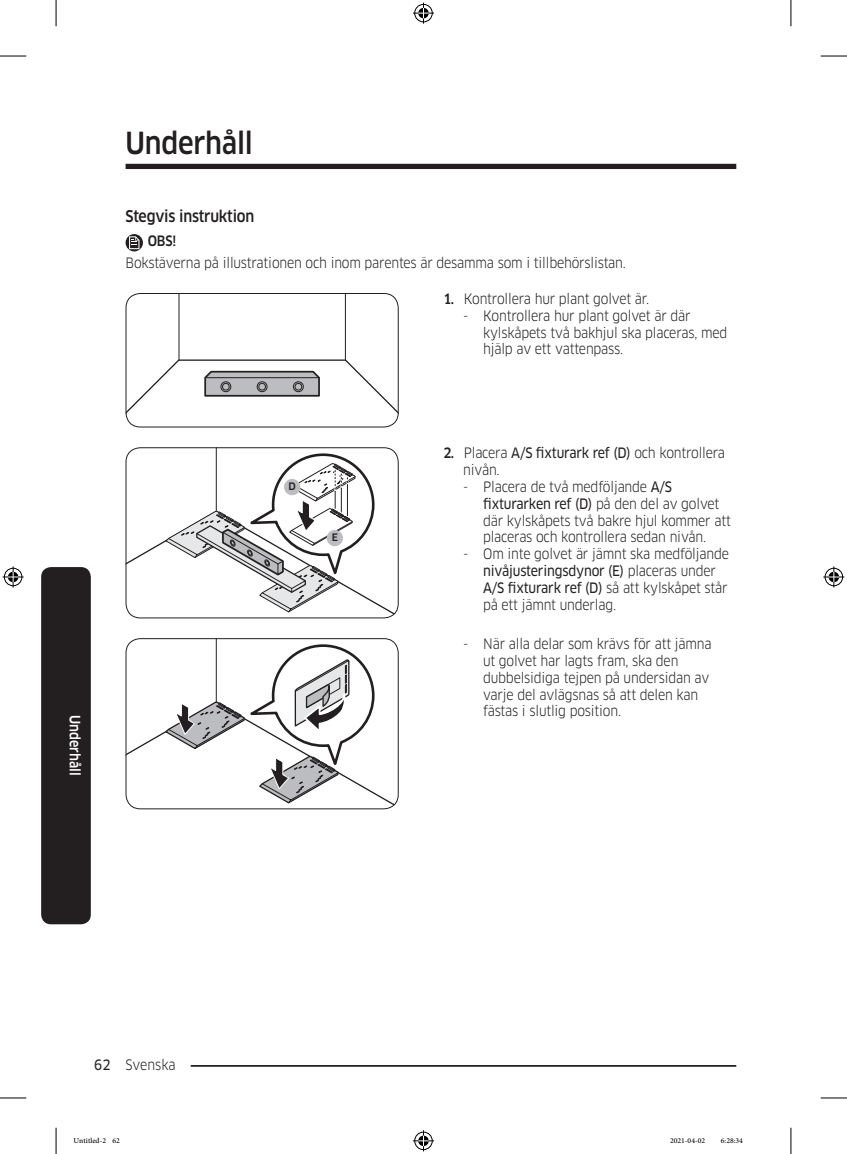
<style>
.page{position:relative;width:847px;height:1154px;background:#fff}
.page>*{position:absolute;margin:0;border:0;box-sizing:border-box;transform-origin:0 0}
.t1{font:500 29.75px "Samsung Clan Pro";letter-spacing:-.01em;color:#231f20;scale:.9 1}
.t2{font:500 15.75px "Samsung Clan Pro";letter-spacing:-.015em;color:#231f20;scale:.9 1}
.t3{font:14px/16.8px "Samsung Clan Pro";letter-spacing:-.015em;color:#231f20;scale:.9 1}
.Sidebar{font:500 14px "Samsung Clan Pro";color:#fff;scale:.9 1}
.DL_DT_Icon{font:500 14px "Samsung Clan Pro";color:#231f20;scale:.9 1}
.t4{font:10.5px "Adobe Arabic";color:#000}
.image{font:500 9.97px "Samsung Clan Pro";color:#231f20}
.s1{font-weight:500}
.s2{font-family:"Samsung Clan Pro News"}
</style>
<div class="page">
<div style="left:125px;top:164px;width:611px;height:5px;background:#231f20"></div>
<hr style="left:125px;top:1065px;width:611px;height:2px;background:#231f20">
<div style="left:111px;top:1055px;width:80px;height:17px;background:#fff"></div>
<div style="left:41px;top:567px;width:50px;height:357px;background:#231f20;border-radius:10px"></div>
<svg style="left:125px;top:234px;width:18px;height:17px"></svg>
<svg style="left:129px;top:236px;width:10px;height:13px"></svg>
<hr style="left:178px;top:293px;width:1px;height:67px;background:#231f20">
<hr style="left:345px;top:293px;width:1px;height:67px;background:#231f20">
<svg style="left:127px;top:359px;width:271px;height:68px"></svg>
<div style="left:125px;top:293px;width:273px;height:134px;border:1px solid #231f20;border-radius:14px"></div>
<hr style="left:216px;top:447px;width:1px;height:65px;background:#231f20">
<svg style="left:127px;top:452px;width:271px;height:166px"></svg>
<div style="left:284px;top:479px;width:16px;height:16px;background:#bcbdc0;border-radius:50%"></div>
<div style="left:326px;top:530px;width:17px;height:16px;background:#bcbdc0;border-radius:50%"></div>
<div style="left:125px;top:447px;width:273px;height:171px;border:1px solid #231f20;border-radius:14px"></div>
<hr style="left:216px;top:638px;width:1px;height:64px;background:#231f20">
<svg style="left:127px;top:643px;width:271px;height:166px"></svg>
<div style="left:125px;top:638px;width:273px;height:171px;border:1px solid #231f20;border-radius:14px"></div>
<svg style="left:0;top:56px;width:26px;height:1px"></svg>
<svg style="left:820px;top:56px;width:26px;height:1px"></svg>
<svg style="left:0;top:1097px;width:26px;height:1px"></svg>
<svg style="left:820px;top:1097px;width:26px;height:1px"></svg>
<svg style="left:56px;top:0;width:1px;height:26px"></svg>
<svg style="left:56px;top:1128px;width:1px;height:26px"></svg>
<svg style="left:790px;top:0;width:1px;height:26px"></svg>
<svg style="left:790px;top:1128px;width:1px;height:26px"></svg>
<svg style="left:413px;top:3px;width:21px;height:21px"></svg>
<svg style="left:413px;top:1130px;width:21px;height:21px"></svg>
<svg style="left:3px;top:566px;width:21px;height:21px"></svg>
<svg style="left:823px;top:566px;width:21px;height:21px"></svg>
<h1 class="t1" style="left:125px;top:125px;width:143px">Underhåll</h1>
<p class="Sidebar" style="left:83px;top:714px;width:69px;rotate:90deg">Underhåll</p>
<h3 class="t2" style="left:125px;top:207px;width:144px">Stegvis instruktion</h3>
<p class="DL_DT_Icon" style="left:148px;top:233px;width:33px">OBS!</p>
<p class="t3" style="left:125px;top:255px;width:557px">Bokstäverna på illustrationen och inom parentes är desamma som i tillbehörslistan.</p>
<p class="t3" style="left:443px;top:290px;width:230px"><span class="s1">1.</span> Kontrollera hur plant golvet är.</p>
<p class="t3" style="left:483px;top:307px;width:273px;text-indent:-20px">- Kontrollera hur plant golvet är där kylskåpets två bakhjul ska placeras, med hjälp av ett vattenpass.</p>
<p class="image" style="left:288px;top:481px;width:9px">D</p>
<p class="image" style="left:331px;top:532px;width:8px">E</p>
<p class="t3" style="left:463px;top:445px;width:292px;text-indent:-20px"><span class="s1">2.</span> Placera <span class="s2">A/S fixturark ref (D)</span> och kontrollera nivån.</p>
<p class="t3" style="left:483px;top:478px;width:277px;text-indent:-20px">- Placera de två medföljande <span class="s2">A/S fixturarken ref (D)</span> på den del av golvet där kylskåpets två bakre hjul kommer att placeras och kontrollera sedan nivån.</p>
<p class="t3" style="left:483px;top:545px;width:274px;text-indent:-20px">- Om inte golvet är jämnt ska medföljande <span class="s2">nivåjusteringsdynor (E)</span> placeras under <span class="s2">A/S fixturark ref (D)</span> så att kylskåpet står på ett jämnt underlag.</p>
<p class="t3" style="left:483px;top:636px;width:255px;text-indent:-20px">- När alla delar som krävs för att jämna ut golvet har lagts fram, ska den dubbelsidiga tejpen på undersidan av varje del avlägsnas så att delen kan fästas i slutlig position.</p>
<p class="t3" style="left:94px;top:1056px;width:92px"><span class="s2">62</span> Svenska</p>
<p class="t4" style="left:74px;top:1133px;width:48px">Untitled-2 62</p>
<p class="t4" style="left:669px;top:1133px;width:37px">2021-04-02</p>
<p class="t4" style="left:720px;top:1133px;width:24px">6:28:34</p>
</div>
